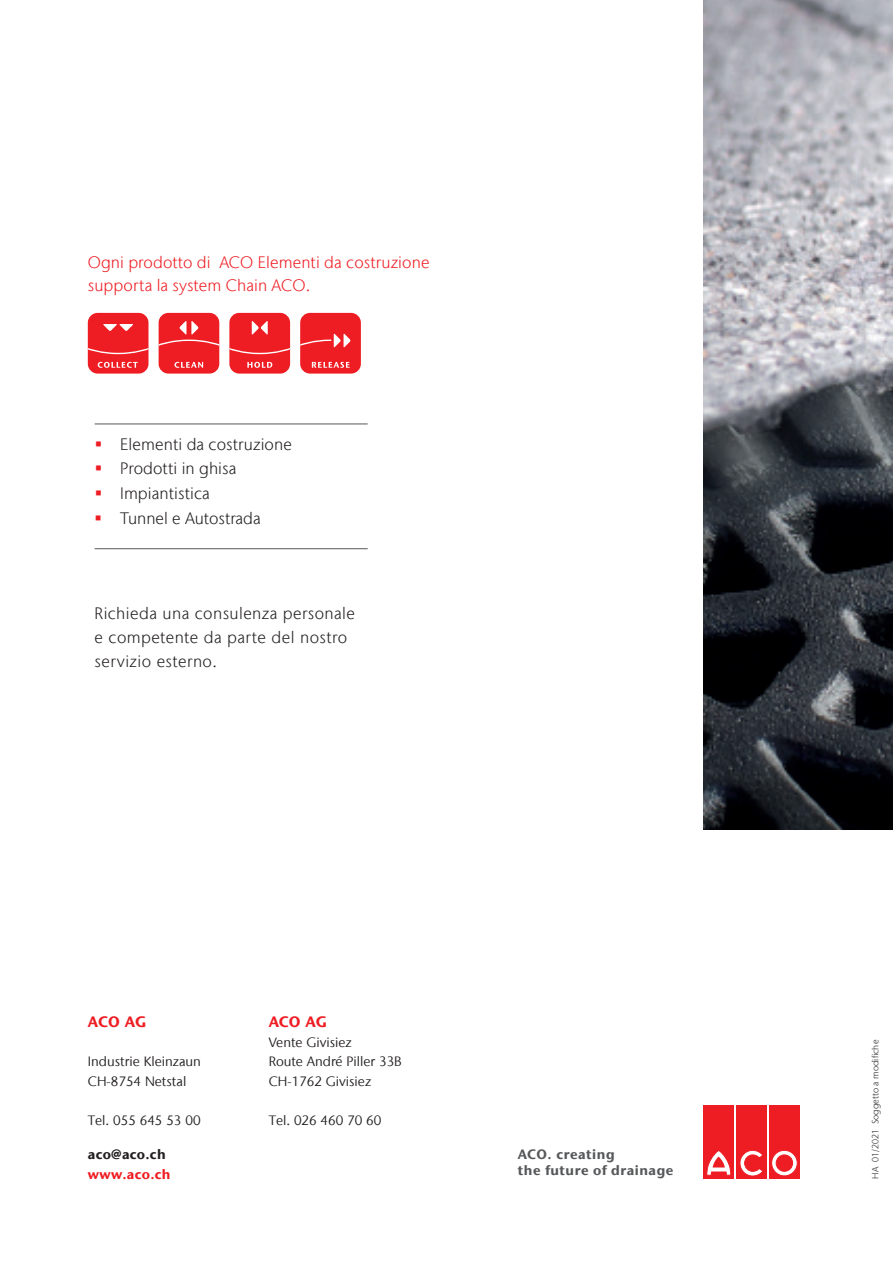
<style>
.page{position:relative;width:893px;height:1263px;background:#fff}
.page>*{position:absolute;margin:0;border:0;box-sizing:border-box;transform-origin:0 0}
.t1{font:300 16.5px/24.8px "Stone Sans IIITC Com";letter-spacing:.015em;color:#231f20}
.t2{font:300 16.5px/23.1px "Stone Sans IIITC Com";letter-spacing:.005em;color:#ee1d23}
.t3{font:700 15px "Stone Sans IIITC Com";color:#ee1d23}
.t4{font:13.5px/19.5px "Stone Sans IIITC Com";color:#231f20}
.t5{font:700 13.5px/16.5px "Stone Sans IIITC Com";letter-spacing:.04em;color:#57585a}
.t6{font:700 13.5px "Stone Sans IIITC Com";letter-spacing:.02em;color:#231f20}
.t7{font:700 13.5px "Stone Sans IIITC Com";letter-spacing:.02em;color:#ee1d23}
.t8{font:300 9px "Stone Sans IIITC Com";letter-spacing:.01em;color:#231f20}
</style>
<div class="page">
<img style="left:704px;top:0;width:189px;height:829px">
<div style="left:704px;top:1105px;width:30px;height:74px;background:#ee1d23"></div>
<svg style="left:707px;top:1151px;width:24px;height:24px"></svg>
<div style="left:736px;top:1105px;width:31px;height:74px;background:#ee1d23"></div>
<svg style="left:740px;top:1150px;width:22px;height:26px"></svg>
<div style="left:769px;top:1105px;width:30px;height:74px;background:#ee1d23"></div>
<svg style="left:772px;top:1150px;width:25px;height:26px"></svg>
<div style="left:771px;top:1150px;width:26px;height:26px;border:1px solid #ee1d23;border-radius:50%"></div>
<div style="left:776px;top:1155px;width:17px;height:16px;background:#ee1d23;border-radius:50%"></div>
<div style="left:776px;top:1155px;width:17px;height:16px;border:1px solid #ee1d23;border-radius:50%"></div>
<div style="left:88px;top:313px;width:60px;height:61px;background:#ee1d23;border-radius:10px"></div>
<svg style="left:88px;top:324px;width:60px;height:44px"></svg>
<div style="left:159px;top:313px;width:60px;height:61px;background:#ee1d23;border-radius:10px"></div>
<svg style="left:159px;top:321px;width:60px;height:47px"></svg>
<div style="left:229px;top:313px;width:61px;height:61px;background:#ee1d23;border-radius:10px"></div>
<svg style="left:229px;top:321px;width:61px;height:47px"></svg>
<div style="left:300px;top:313px;width:61px;height:61px;background:#ee1d23;border-radius:10px"></div>
<svg style="left:300px;top:333px;width:51px;height:35px"></svg>
<hr style="left:95px;top:424px;width:273px;height:1px;background:#57585a">
<hr style="left:95px;top:548px;width:273px;height:1px;background:#57585a">
<p class="t2" style="left:88px;top:250px;width:343px">Ogni prodotto di ACO Elementi da costruzione supporta la system Chain ACO.</p>
<p class="t1" style="left:120px;top:431px;width:173px">Elementi da costruzione<br>Prodotti in ghisa<br>Impiantistica<br>Tunnel e Autostrada</p>
<p class="t1" style="left:95px;top:601px;width:262px;line-height:24px">Richieda una consulenza personale e competente da parte del nostro servizio esterno.</p>
<p class="t3" style="left:88px;top:1012px;width:60px">ACO AG</p>
<p class="t4" style="left:88px;top:1051px;width:115px">Industrie Kleinzaun<br>CH-8754 Netstal</p>
<p class="t4" style="left:88px;top:1110px;width:114px">Tel. 055 645 53 00</p>
<p class="t6" style="left:88px;top:1146px;width:79px">aco@aco.ch</p>
<p class="t7" style="left:88px;top:1165px;width:84px">www.aco.ch</p>
<p class="t3" style="left:269px;top:1012px;width:60px">ACO AG</p>
<p class="t4" style="left:269px;top:1032px;width:135px">Vente Givisiez<br>Route André Piller 33B<br>CH-1762 Givisiez</p>
<p class="t4" style="left:269px;top:1110px;width:114px">Tel. 026 460 70 60</p>
<p class="t5" style="left:518px;top:1145px;width:157px">ACO. creating<br>the future of drainage</p>
<p class="t8" style="left:870px;top:1179px;width:141px;rotate:-90deg">HA 01/2021 Soggetto a modifiche</p>
</div>
